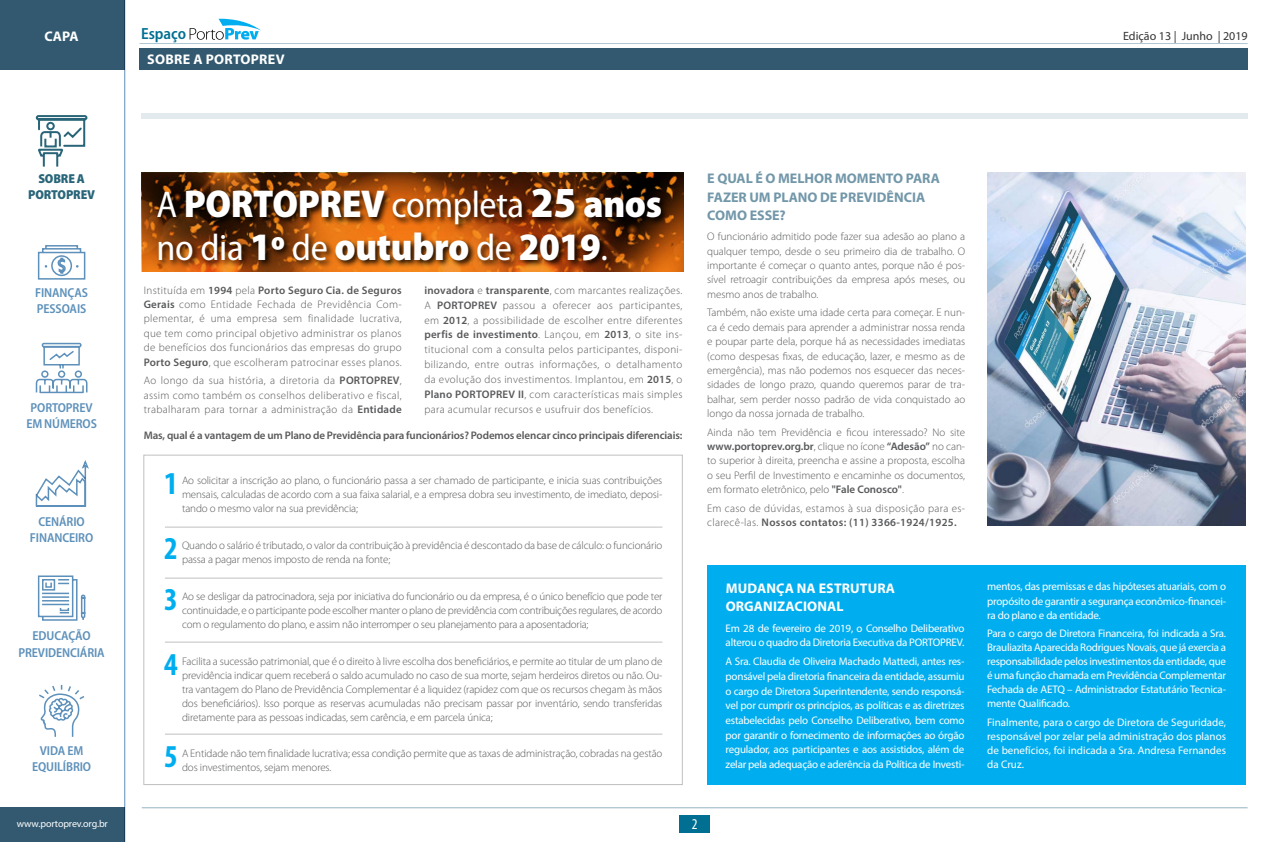
<style>
.page{position:relative;width:1276px;height:842px;background:#fff}
.page>*{position:absolute;margin:0;border:0;box-sizing:border-box;transform-origin:0 0}
.t1{font:900 semi-condensed 39px/42.4px "Myriad Pro";letter-spacing:-.01em;color:#fff}
.t2{font:700 condensed 32px "Myriad Pro";color:#00aeef}
.t3{font:600 semi-condensed 16.2px "Myriad Pro";color:#006f92}
.t4{font:condensed 15px "Myriad Pro";color:#fff}
.t5{font:700 14px/18.4px "Myriad Pro";color:#7297a9}
.t6{font:700 14px/18.7px "Myriad Pro";letter-spacing:.01em;color:#fff}
.t7{font:600 semi-condensed 13px/16.1px "Myriad Pro";letter-spacing:-.01em;color:#5d90ba}
.t8{font:900 semi-condensed 13px/16.1px "Myriad Pro";letter-spacing:-.01em;color:#296579;text-align:center}
.t9{font:12px "Myriad Pro";color:#333}
.t10{font:300 11px/14.4px "Myriad Pro";letter-spacing:-.01em;color:#58595b;text-align:justify}
.t11{font:11px/14.1px "Myriad Pro";letter-spacing:-.02em;color:#fff;text-align:justify}
.t12{font:600 11px "Myriad Pro";letter-spacing:-.01em;color:#58595b}
.t13{font:300 11px/14.4px "Myriad Pro";letter-spacing:.03em;color:#58595b}
.t14{font:10px "Myriad Pro";letter-spacing:-.01em;color:#fff}
.s1{font-weight:400;font-size:37.3px}
.s2{font-size:43px}
.s3{font-weight:600}
</style>
<div class="page">
<hr style="left:140px;top:43px;width:1107px;height:1px;background:#afc6d2">
<hr style="left:142px;top:807px;width:1105px;height:1px;background:#96b3c2">
<div style="left:679px;top:815px;width:31px;height:17px;background:#006f92"></div>
<svg style="left:190px;top:19px;width:71px;height:21px"></svg>
<div style="left:140px;top:48px;width:1107px;height:22px;background:#325970"></div>
<div style="left:141px;top:113px;width:1106px;height:6px;background:#e3eaee"></div>
<svg style="left:124px;top:70px;width:1px;height:737px"></svg>
<div style="left:0;top:0;width:125px;height:70px;background:#325970"></div>
<div style="left:0;top:807px;width:125px;height:35px;background:#325970"></div>
<svg style="left:35px;top:115px;width:53px;height:52px"></svg>
<svg style="left:37px;top:245px;width:49px;height:35px"></svg>
<svg style="left:35px;top:342px;width:53px;height:52px"></svg>
<svg style="left:35px;top:460px;width:54px;height:47px"></svg>
<svg style="left:39px;top:685px;width:46px;height:52px"></svg>
<svg style="left:37px;top:575px;width:49px;height:46px"></svg>
<img style="left:142px;top:173px;width:541px;height:98px">
<div style="left:707px;top:566px;width:538px;height:219px;background:#00aeef"></div>
<hr style="left:165px;top:527px;width:497px;height:1px;background:#c0c0c0">
<hr style="left:165px;top:578px;width:497px;height:1px;background:#c0c0c0">
<hr style="left:165px;top:642px;width:497px;height:1px;background:#c0c0c0">
<hr style="left:165px;top:734px;width:497px;height:1px;background:#c0c0c0">
<img style="left:987px;top:173px;width:259px;height:353px">
<div style="left:155px;top:187px;width:514px;height:81px;background:#000;opacity:.9"></div>
<p class="t6" style="left:44px;top:26px;width:36px">CAPA</p>
<h3 class="t3" style="left:141px;top:23px;width:47px">ESPAÇO</h3>
<p class="t9" style="left:1123px;top:28px;width:126px">Edição 13 | Junho | 2019</p>
<p class="t6" style="left:147px;top:50px;width:139px">SOBRE A PORTOPREV</p>
<p class="t8" style="left:28px;top:170px;width:69px">Sobre a<br>PORTOPREV</p>
<p class="t7" style="left:35px;top:284px;width:54px">FINANÇAS<br>PESSOAIS</p>
<p class="t7" style="left:26px;top:399px;width:68px;text-align:center">PORTOP REV<br>EM NÚMEROS</p>
<p class="t7" style="left:30px;top:513px;width:50px;text-indent:9px">CENÁRIO<br>FINANCEI</p>
<p class="t7" style="left:78px;top:529px;width:15px">RO</p>
<p class="t7" style="left:18px;top:628px;width:72px;text-indent:14px">EDUCAÇÃO<br>PREVIDENCI</p>
<p class="t7" style="left:80px;top:644px;width:20px">ÁRIA</p>
<p class="t7" style="left:32px;top:742px;width:61px;text-align:center">VIDA EM<br>EQUILÍBRIO</p>
<p class="t14" style="left:17px;top:817px;width:93px">www.portoprev.org.br</p>
<h1 class="t1" style="left:156px;top:182px;width:507px"><span class="s1">A</span> PORTOPREV <span class="s1">completa</span> <span class="s2">25</span> anos <span class="s1">no dia</span> 1º <span class="s1">de</span> outubro <span class="s1">de</span> 2019<span class="s1">.</span></h1>
<p class="t10" style="left:144px;top:283px;width:259px">Instituída em <span class="s3">1994</span> pela <span class="s3">Porto Seguro Cia. de Seguros Gerais</span> como Entidade Fechada de Previdência Com&shy;plementar, é uma empresa sem finalidade lucrativa, que tem como principal objetivo administrar os planos de benefícios dos funcionários das empresas do grupo <span class="s3">Porto Seguro</span>, que escolheram patrocinar esses planos.</p>
<p class="t10" style="left:144px;top:373px;width:259px">Ao longo da sua história, a diretoria da <span class="s3">PORTOPREV</span>, assim como também os conselhos deliberativo e fiscal, trabalharam para tornar a administração da <span class="s3">Entidade</span></p>
<p class="t10" style="left:424px;top:283px;width:259px;line-height:14.9px"><span class="s3">inovadora</span> e <span class="s3">transparente</span>, com marcantes realizações.<br>A <span class="s3">PORTOPREV</span> passou a oferecer aos participantes, em <span class="s3">2012</span>, a possibilidade de escolher entre diferentes <span class="s3">perfis de investimento</span>. Lançou, em <span class="s3">2013</span>, o site ins&shy;titucional com a consulta pelos participantes, disponi&shy;bilizando, entre outras informações, o detalhamento da evolução dos investimentos. Implantou, em <span class="s3">2015</span>, o <span class="s3">Plano PORTOPREV II</span>, com características mais simples para acumular recursos e usufruir dos benefícios.</p>
<p class="t12" style="left:144px;top:428px;width:540px">Mas, qual é a vantagem de um Plano de Previdência para funcionários? Podemos elencar cinco principais diferenciais:</p>
<h2 class="t2" style="left:164px;top:464px;width:15px">1</h2>
<p class="t10" style="left:182px;top:474px;width:482px;line-height:14px">Ao solicitar a inscrição ao plano, o funcionário passa a ser chamado de participante, e inicia suas contribuições mensais, calculadas de acordo com a sua faixa salarial, e a empresa dobra seu investimento, de imediato, deposi&shy;tando o mesmo valor na sua previdência;</p>
<h2 class="t2" style="left:164px;top:528px;width:15px">2</h2>
<p class="t10" style="left:182px;top:538px;width:482px;line-height:14px">Quando o salário é tributado, o valor da contribuição à previdência é descontado da base de cálculo: o funcionário passa a pagar menos imposto de renda na fonte;</p>
<h2 class="t2" style="left:164px;top:579px;width:15px">3</h2>
<p class="t10" style="left:182px;top:589px;width:482px;line-height:14px">Ao se desligar da patrocinadora, seja por iniciativa do funcionário ou da empresa, é o único benefício que pode ter continuidade, e o participante pode escolher manter o plano de previdência com contribuições regulares, de acordo com o regulamento do plano, e assim não interromper o seu planejamento para a aposentadoria;</p>
<h2 class="t2" style="left:164px;top:644px;width:15px">4</h2>
<p class="t10" style="left:182px;top:654px;width:482px;line-height:14px">Facilita a sucessão patrimonial, que é o direito à livre escolha dos beneficiários, e permite ao titular de um plano de previdência indicar quem receberá o saldo acumulado no caso de sua morte, sejam herdeiros diretos ou não. Ou&shy;tra vantagem do Plano de Previdência Complementar é a liquidez (rapidez com que os recursos chegam às mãos dos beneficiários). Isso porque as reservas acumuladas não precisam passar por inventário, sendo transferidas diretamente para as pessoas indicadas, sem carência, e em parcela única;</p>
<h2 class="t2" style="left:164px;top:736px;width:15px">5</h2>
<p class="t10" style="left:182px;top:746px;width:482px;line-height:14px">A Entidade não tem finalidade lucrativa; essa condição permite que as taxas de administração, cobradas na gestão dos investimentos, sejam menores.</p>
<p class="t5" style="left:707px;top:169px;width:234px">E QUAL É O MELHOR MOMENTO PARA<br>FAZER UM PLANO DE PREVIDÊNCIA<br>COMO ESSE?</p>
<p class="t10" style="left:707px;top:229px;width:259px">O funcionário admitido pode fazer sua adesão ao plano a qualquer tempo, desde o seu primeiro dia de trabalho. O importante é começar o quanto antes, porque não é pos&shy;sível retroagir contribuições da empresa após meses, ou mesmo anos de trabalho.</p>
<p class="t10" style="left:707px;top:305px;width:259px">Também, não existe uma idade certa para começar. E nun&shy;ca é cedo demais para aprender a administrar nossa renda e poupar parte dela, porque há as necessidades imediatas (como despesas fixas, de educação, lazer, e mesmo as de emergência), mas não podemos nos esquecer das neces&shy;sidades de longo prazo, quando queremos parar de tra&shy;balhar, sem perder nosso padrão de vida conquistado ao longo da nossa jornada de trabalho.</p>
<p class="t10" style="left:707px;top:425px;width:259px">Ainda não tem Previdência e ficou interessado? No site <span class="s3">www.portoprev.org.br</span>, clique no ícone <span class="s3">“Adesão”</span> no can&shy;to superior à direita, preencha e assine a proposta, escolha o seu Perfil de Investimento e encaminhe os documentos, em formato eletrônico, pelo <span class="s3">"Fale Conosco"</span>.</p>
<p class="t13" style="left:707px;top:501px;width:259px">Em caso de dúvidas, estamos à sua disposição para es&shy;clarecê-las. <span class="s3">Nossos contatos: (11) 3366-1924/1925.</span></p>
<p class="t6" style="left:726px;top:578px;width:171px">MUDANÇA NA ESTRUTURA<br>ORGANIZACIONAL</p>
<p class="t11" style="left:725px;top:620px;width:240px;line-height:14.7px">Em 28 de fevereiro de 2019, o Conselho Deliberativo alterou o quadro da Diretoria Executiva da PORTOPREV.</p>
<p class="t11" style="left:725px;top:654px;width:240px;line-height:14.7px">A Sra. Claudia de Oliveira Machado Mattedi, antes res&shy;ponsável pela diretoria financeira da entidade, assumiu o cargo de Diretora Superintendente, sendo responsá&shy;vel por cumprir os princípios, as políticas e as diretrizes estabelecidas pelo Conselho Deliberativo, bem como por garantir o fornecimento de informações ao órgão regulador, aos participantes e aos assistidos, além de zelar pela adequação e aderência da Política de Investi-</p>
<h3 class="t4" style="left:692px;top:815px;width:7px">2</h3>
<p class="t11" style="left:987px;top:579px;width:240px">mentos, das premissas e das hipóteses atuariais, com o propósito de garantir a segurança econômico-financei&shy;ra do plano e da entidade.</p>
<p class="t11" style="left:987px;top:626px;width:240px">Para o cargo de Diretora Financeira, foi indicada a Sra.<br>Brauliazita Aparecida Rodrigues Novais, que já exercia a responsabilidade pelos investimentos da entidade, que é uma função chamada em Previdência Complementar Fechada de AETQ – Administrador Estatutário Tecnica&shy;mente Qualificado.</p>
<p class="t11" style="left:987px;top:715px;width:240px">Finalmente, para o cargo de Diretora de Seguridade, responsável por zelar pela administração dos planos de benefícios, foi indicada a Sra. Andresa Fernandes da Cruz.</p>
</div>
